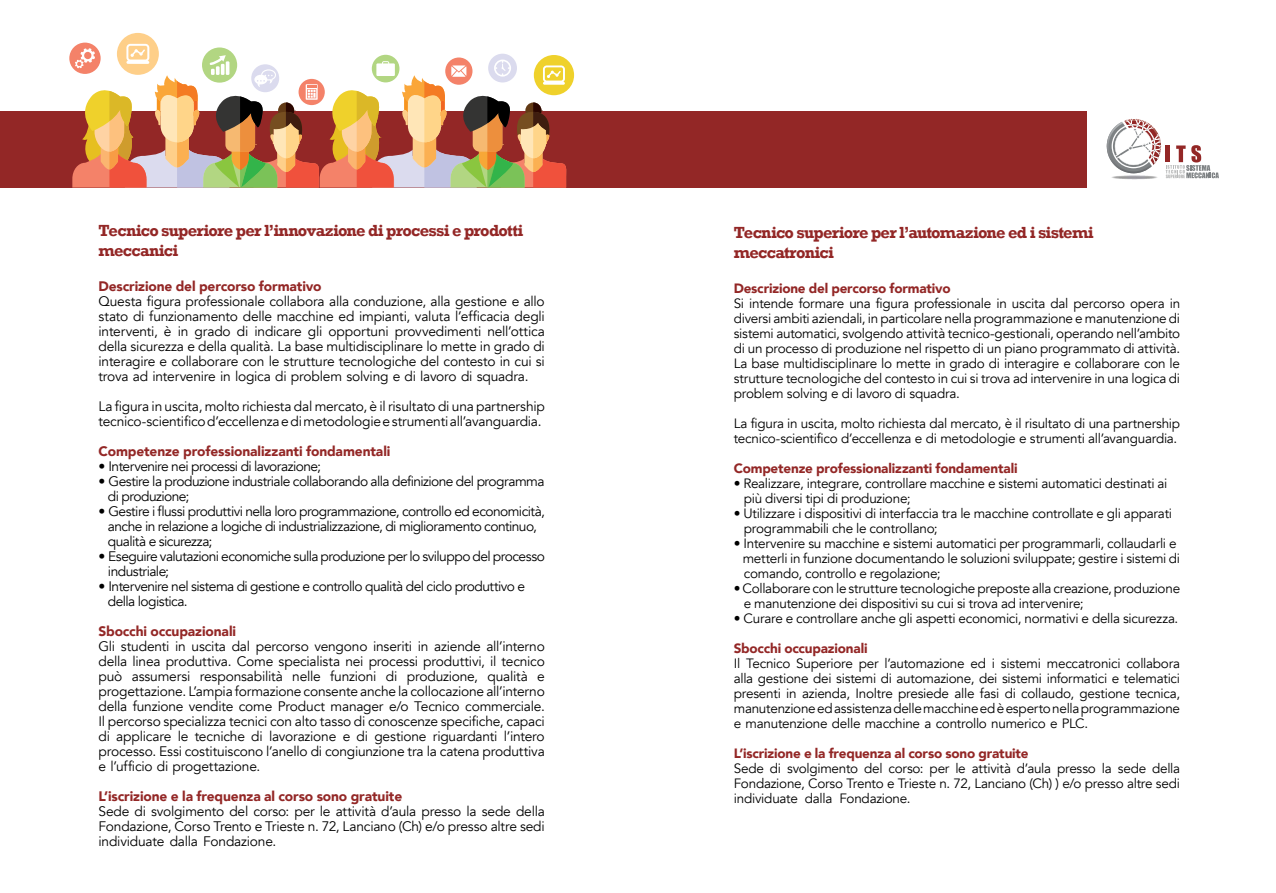
<style>
.page{position:relative;width:1276px;height:893px;background:#fff}
.page>*{position:absolute;margin:0;border:0;box-sizing:border-box;transform-origin:0 0}
.t1{font:700 16.5px/19.8px "Rockwell";letter-spacing:-.045em;color:#932726}
.t2{font:13.8px/15px "Avenir";letter-spacing:-.02em;color:#000;text-align:justify}
.t3{font:13.8px/15px "Avenir";letter-spacing:-.04em;color:#000}
.t4{font:900 13.8px "Avenir";letter-spacing:-.01em;color:#932726}
.t5{font:13.5px/15px "Avenir";letter-spacing:-.02em;color:#000}
.t6{font:900 13.5px "Avenir";letter-spacing:-.015em;color:#932726}
</style>
<div class="page">
<div style="left:0;top:111px;width:1087px;height:77px;background:#932726"></div>
<svg style="left:1106px;top:118px;width:113px;height:60px"></svg>
<img style="left:1110px;top:175px;width:48px;height:4px">
<svg style="left:69px;top:33px;width:505px;height:155px"></svg>
<p class="t1" style="left:98px;top:221px;width:426px">Tecnico superiore per ’l innovazione di processi e prodotti meccanici</p>
<p class="t4" style="left:98px;top:274px;width:225px">Descrizione del percorso formativo</p>
<p class="t2" style="left:98px;top:294px;width:448px">Questa figura professionale collabora alla conduzione, alla gestione e allo stato di funzionamento delle macchine ed impianti, valuta ’l efficacia degli interventi è, in grado di indicare gli opportuni provvedimenti nell’ottica della sicurezza e della qualità. La base multidisciplinare lo mette in grado di interagire e collaborare con le strutture tecnologiche del contesto in cui si trova ad intervenire in logica di problem solving e di lavoro di squadra.</p>
<p class="t2" style="left:98px;top:399px;width:448px">La figura in uscita, molto richiesta dal mercato ilè, risultato di una partnership tecnico-scientifico ’d eccellenzaedimetodologieestrumentiall’avanguardia.</p>
<p class="t4" style="left:98px;top:439px;width:293px">Competenze professionalizzanti fondamentali</p>
<p class="t3" style="left:98px;top:459px;width:224px">• Intervenire nei processi di lavorazione;</p>
<p class="t3" style="left:108px;top:474px;width:438px;text-indent:-9px">• Gestire la produzione industriale collaborando alla definizione del programma di produzione;</p>
<p class="t3" style="left:108px;top:504px;width:438px;text-indent:-9px">• Gestire i flussi produttivi nella loro programmazione, controllo ed economicità, anche in relazione a logiche di industrializzazione, di miglioramento continuo, qualità e sicurezza;</p>
<p class="t3" style="left:108px;top:549px;width:438px;text-indent:-9px">• Eseguire valutazioni economiche sulla produzione per lo sviluppo del processo industriale;</p>
<p class="t3" style="left:108px;top:579px;width:418px;text-indent:-9px">• Intervenire nel sistema di gestione e controllo qualità del ciclo produttivo e della logistica.</p>
<p class="t4" style="left:98px;top:619px;width:139px">Sbocchi occupazionali</p>
<p class="t2" style="left:98px;top:639px;width:448px;text-align:right">Gli studenti in uscita dal percorso vengono inseriti in aziende all’interno della linea produttiva. Come specialista nei processi produttivi, il tecnico e</p>
<p class="t2" style="left:330px;top:669px;width:48px">funzioni</p>
<p class="t2" style="left:200px;top:669px;width:85px">responsabilità</p>
<p class="t2" style="left:292px;top:669px;width:30px">nelle</p>
<p class="t2" style="left:386px;top:669px;width:13px">di</p>
<p class="t2" style="left:407px;top:669px;width:73px">produzione,</p>
<p class="t2" style="left:487px;top:669px;width:42px">qualità</p>
<p class="t2" style="left:98px;top:669px;width:25px">può</p>
<p class="t2" style="left:98px;top:684px;width:448px">progettazione ’L. ampia formazione consente anche la collocazione all’interno</p>
<p class="t2" style="left:98px;top:699px;width:448px">della funzione vendite come Product manager o/e Tecnico commerciale.</p>
<p class="t2" style="left:98px;top:714px;width:448px">Il percorso specializza tecnici con alto tasso di conoscenze specifiche, capaci</p>
<p class="t2" style="left:504px;top:729px;width:42px">’l intero</p>
<p class="t2" style="left:132px;top:669px;width:60px">assumersi</p>
<p class="t2" style="left:98px;top:729px;width:448px;text-align:left">di<br>processo. Essi costituiscono ’l anello di congiunzione tra la catena produttiva<br>’le ufficio di progettazione.</p>
<p class="t4" style="left:98px;top:784px;width:305px">’L iscrizione lae frequenza al corso sono gratuite</p>
<p class="t2" style="left:98px;top:804px;width:448px">Sede di svolgimento del corso: per le attività ’d aula presso la sede della Fondazione, Corso Trento e Trieste .n 72, Lanciano (Ch o/e) presso altre sedi individuate dalla Fondazione.</p>
<p class="t2" style="left:116px;top:729px;width:57px">applicare</p>
<p class="t2" style="left:178px;top:729px;width:12px">le</p>
<p class="t2" style="left:195px;top:729px;width:52px">tecniche</p>
<p class="t2" style="left:251px;top:729px;width:13px">di</p>
<p class="t2" style="left:269px;top:729px;width:69px">lavorazione</p>
<p class="t2" style="left:357px;top:729px;width:13px">di</p>
<p class="t2" style="left:433px;top:729px;width:66px">riguardanti</p>
<p class="t2" style="left:374px;top:729px;width:54px">gestione</p>
<p class="t2" style="left:343px;top:729px;width:9px">e</p>
<p class="t1" style="left:734px;top:223px;width:361px">Tecnico superiore per ’l automazione ed i sistemi meccatronici</p>
<p class="t6" style="left:734px;top:276px;width:218px">Descrizione del percorso formativo</p>
<p class="t5" style="left:734px;top:296px;width:448px;text-align:justify">Si intende formare una figura professionale in uscita dal percorso opera in diversi ambiti aziendali in, particolare nella programmazione e manutenzione di sistemi automatici, svolgendo attività tecnico-gestionali, operando nell’ambito di un processo di produzione nel rispetto di un piano programmato di attività.<br>La base multidisciplinare lo mette in grado di interagire e collaborare con le strutture tecnologiche del contesto in cui si trova ad intervenire in una logica di problem solving e di lavoro di squadra.</p>
<p class="t5" style="left:734px;top:416px;width:448px">La figura in uscita, molto richiesta dal mercato ilè, risultato di una partnership tecnico-scientifico ’d eccellenza e di metodologie e strumenti all’avanguardia.</p>
<p class="t6" style="left:734px;top:456px;width:285px">Competenze professionalizzanti fondamentali</p>
<p class="t5" style="left:744px;top:476px;width:425px;text-indent:-10px">• Realizzare, integrare, controllare macchine e sistemi automatici destinati ai più diversi tipi di produzione;</p>
<p class="t5" style="left:744px;top:506px;width:430px;text-indent:-10px">• Utilizzare i dispositivi di interfaccia tra le macchine controllate e gli apparati programmabili che le controllano;</p>
<p class="t5" style="left:742px;top:536px;width:439px;text-indent:-9px">• Intervenire su macchine e sistemi automatici per programmarli, collaudarli e metterli in funzione documentando le soluzioni sviluppate; gestire i sistemi di comando, controllo e regolazione;</p>
<p class="t5" style="left:744px;top:581px;width:438px;text-indent:-10px">• Collaborare con le strutture tecnologiche preposte alla creazione, produzione e manutenzione dei dispositivi su cui si trova ad intervenire;</p>
<p class="t5" style="left:734px;top:611px;width:446px">• Curare e controllare anche gli aspetti economici, normativi e della sicurezza.</p>
<p class="t6" style="left:734px;top:636px;width:135px">Sbocchi occupazionali</p>
<p class="t5" style="left:734px;top:656px;width:448px;text-align:justify">Il Tecnico Superiore per ’l automazione ed i sistemi meccatronici collabora alla gestione dei sistemi di automazione, dei sistemi informatici e telematici presenti in azienda, Inoltre presiede alle fasi di collaudo, gestione tecnica, manutenzioneedassistenzadellemacchineedèespertonellaprogrammazione e manutenzione delle macchine a controllo numerico e PLC.</p>
<p class="t6" style="left:734px;top:741px;width:296px">’L iscrizione lae frequenza al corso sono gratuite</p>
<p class="t5" style="left:734px;top:761px;width:448px">Sede di svolgimento del corso: per le attività ’d aula presso la sede della</p>
<p class="t5" style="left:734px;top:776px;width:448px">Fondazione, Corso Trento e Trieste .n 72, Lanciano (Ch) ) o/e presso altre sedi</p>
<p class="t5" style="left:839px;top:791px;width:73px">Fondazione.</p>
<p class="t5" style="left:734px;top:791px;width:66px">individuate</p>
<p class="t5" style="left:805px;top:791px;width:29px">dalla</p>
</div>
